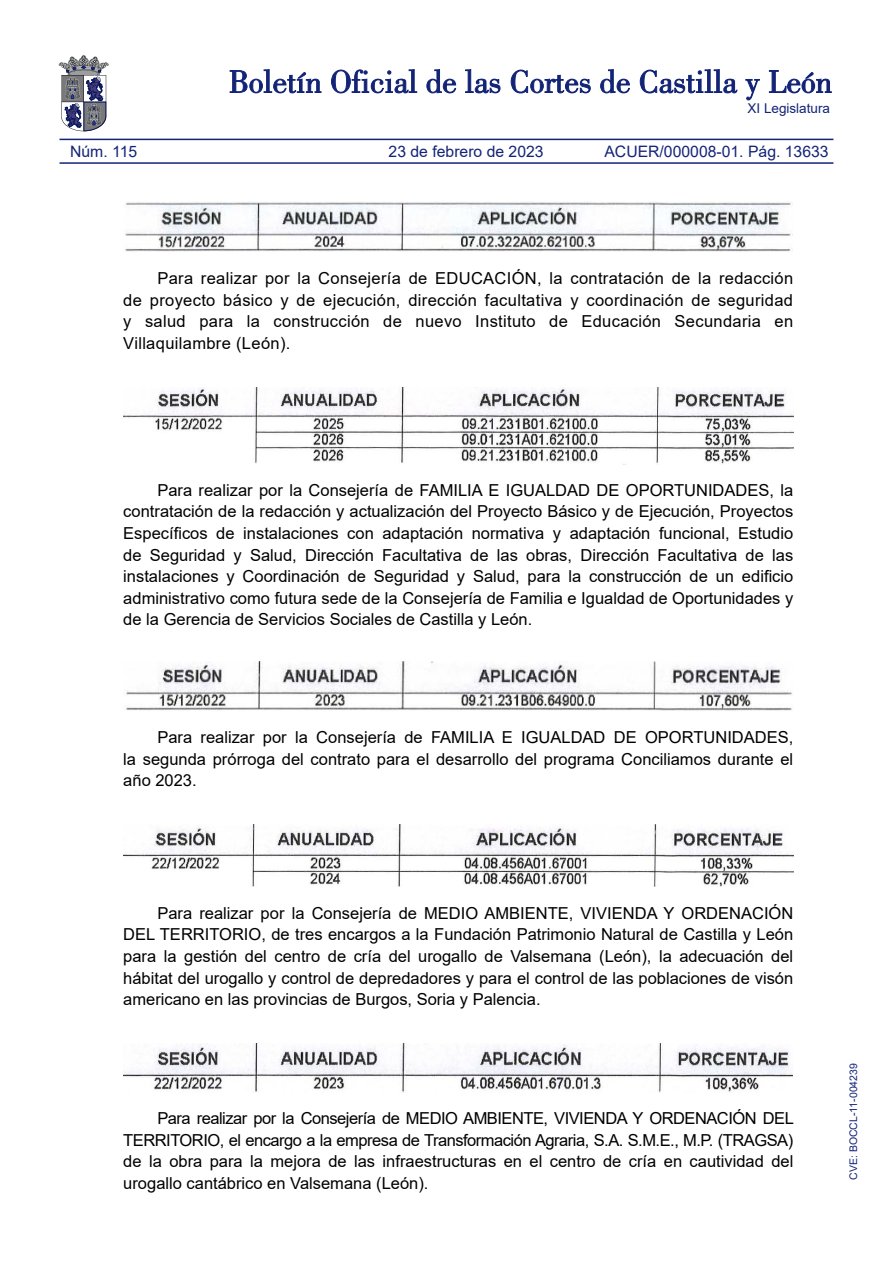
<style>
.page{position:relative;width:893px;height:1263px;background:#fff}
.page>*{position:absolute;margin:0;border:0;box-sizing:border-box;transform-origin:0 0}
.TextoCuerpo{font:16.5px/21.6px "Arial";color:#000;text-align:justify}
.t1{font:15.75px "Arial";color:#132477}
.t2{font:13.5px "Arial";color:#132477}
.t3{font:10.5px "Arial";color:#132477}
</style>
<div class="page">
<svg style="left:230px;top:69px;width:91px;height:24px"></svg>
<svg style="left:331px;top:69px;width:86px;height:24px"></svg>
<svg style="left:426px;top:69px;width:30px;height:24px"></svg>
<svg style="left:465px;top:69px;width:35px;height:24px"></svg>
<svg style="left:511px;top:70px;width:80px;height:23px"></svg>
<svg style="left:600px;top:69px;width:30px;height:24px"></svg>
<svg style="left:640px;top:69px;width:97px;height:24px"></svg>
<svg style="left:745px;top:79px;width:15px;height:21px"></svg>
<svg style="left:769px;top:70px;width:63px;height:23px"></svg>
<svg style="left:59px;top:55px;width:50px;height:76px"></svg>
<hr style="left:60px;top:162px;width:773px;height:2px;background:#132477">
<hr style="left:60px;top:139px;width:773px;height:1px;background:#132477">
<img style="left:125px;top:202px;width:667px;height:50px">
<img style="left:123px;top:387px;width:670px;height:77px">
<img style="left:126px;top:662px;width:666px;height:49px">
<img style="left:123px;top:825px;width:670px;height:62px">
<img style="left:123px;top:1043px;width:670px;height:49px">
<p class="t2" style="left:747px;top:99px;width:84px">XI Legislatura</p>
<p class="t1" style="left:70px;top:140px;width:69px">Núm. 115</p>
<p class="t1" style="left:389px;top:140px;width:156px">23 de febrero de 2023</p>
<p class="t1" style="left:604px;top:140px;width:226px">ACUER/000008-01. Pág. 13633</p>
<p class="TextoCuerpo" style="left:123px;top:267px;width:671px;text-indent:34px">Para realizar por la Consejería de EDUCACIÓN, la contratación de la redacción de proyecto básico y de ejecución, dirección facultativa y coordinación de seguridad y salud para la construcción de nuevo Instituto de Educación Secundaria en Villaquilambre (León).</p>
<p class="TextoCuerpo" style="left:123px;top:479px;width:671px;text-indent:34px">Para realizar por la Consejería de FAMILIA E IGUALDAD DE OPORTUNIDADES, la contratación de la redacción y actualización del Proyecto Básico y de Ejecución, Proyectos Específicos de instalaciones con adaptación normativa y adaptación funcional, Estudio de Seguridad y Salud, Dirección Facultativa de las obras, Dirección Facultativa de las instalaciones y Coordinación de Seguridad y Salud, para la construcción de un edificio administrativo como futura sede de la Consejería de Familia e Igualdad de Oportunidades y de la Gerencia de Servicios Sociales de Castilla y León.</p>
<p class="TextoCuerpo" style="left:123px;top:726px;width:671px;text-indent:34px">Para realizar por la Consejería de FAMILIA E IGUALDAD DE OPORTUNIDADES, la segunda prórroga del contrato para el desarrollo del programa Conciliamos durante el año 2023.</p>
<p class="TextoCuerpo" style="left:123px;top:902px;width:671px;text-indent:34px">Para realizar por la Consejería de MEDIO AMBIENTE, VIVIENDA Y ORDENACIÓN DEL TERRITORIO, de tres encargos a la Fundación Patrimonio Natural de Castilla y León para la gestión del centro de cría del urogallo de Valsemana (León), la adecuación del hábitat del urogallo y control de depredadores y para el control de las poblaciones de visón americano en las provincias de Burgos, Soria y Palencia.</p>
<p class="TextoCuerpo" style="left:123px;top:1107px;width:672px;text-indent:34px">Para realizar por la Consejería de MEDIO AMBIENTE, VIVIENDA Y ORDENACIÓN DEL TERRITORIO, el encargo a la empresa de Transformación Agraria, S.A. S.M.E., M.P. (TRAGSA) de la obra para la mejora de las infraestructuras en el centro de cría en cautividad del urogallo cantábrico en Valsemana (León).</p>
<p class="t3" style="left:846px;top:1180px;width:118px;rotate:-90deg">CVE: BOCCL-11-004239</p>
</div>
